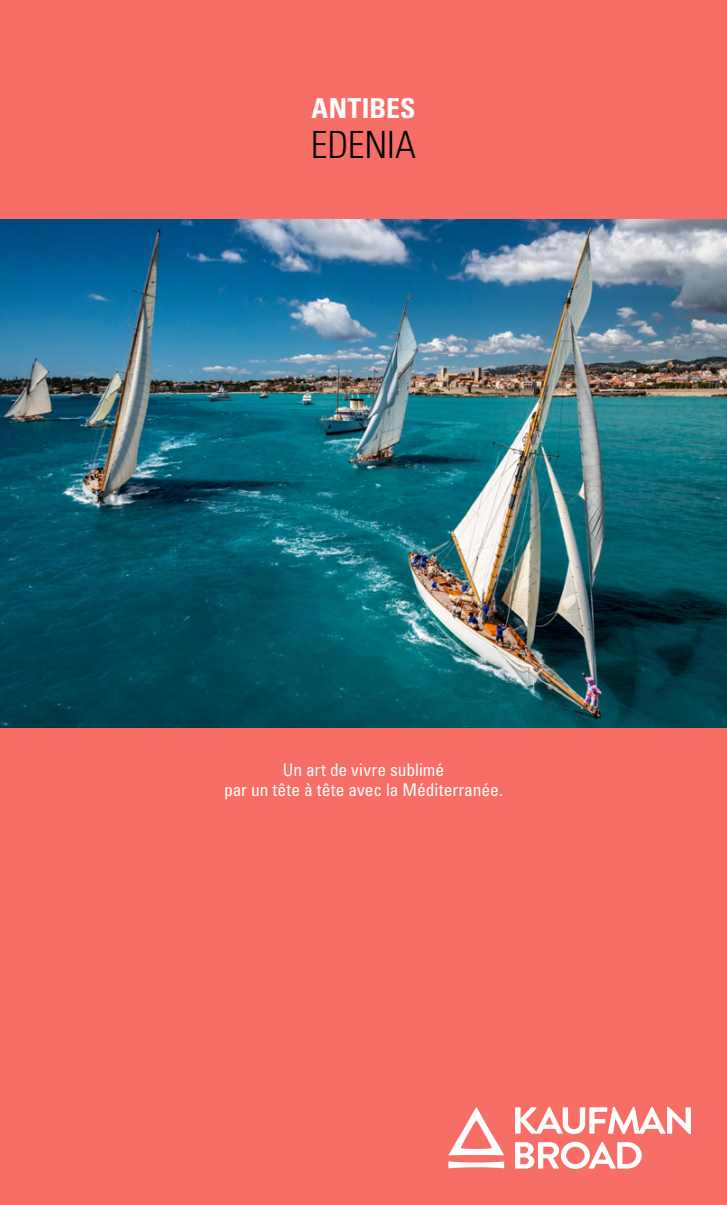
<style>
.page{position:relative;width:727px;height:1205px;background:#fff}
.page>*{position:absolute;margin:0;border:0;box-sizing:border-box;transform-origin:0 0}
.t1{font:300 condensed 37.5px "Univers LT Std";letter-spacing:-.005em;color:#000}
.t2{font:700 condensed 27.5px "Univers LT Std";letter-spacing:.015em;color:#fff}
.t3{font:condensed 17.5px/20px "Univers LT Std";color:#fff;text-align:center}
</style>
<div class="page">
<div style="left:0;top:0;width:726px;height:1205px;background:#f76e66"></div>
<img style="left:0;top:220px;width:726px;height:507px">
<svg style="left:448px;top:1161px;width:56px;height:7px"></svg>
<svg style="left:515px;top:1107px;width:175px;height:27px"></svg>
<svg style="left:515px;top:1142px;width:126px;height:27px"></svg>
<svg style="left:448px;top:1107px;width:56px;height:48px"></svg>
<h2 class="t2" style="left:311px;top:92px;width:105px">ANTIBES</h2>
<h1 class="t1" style="left:311px;top:123px;width:107px">EDENIA</h1>
<p class="t3" style="left:224px;top:759px;width:280px">Un art de vivre sublimé<br>par un tête à tête avec la Méditerranée.</p>
</div>
